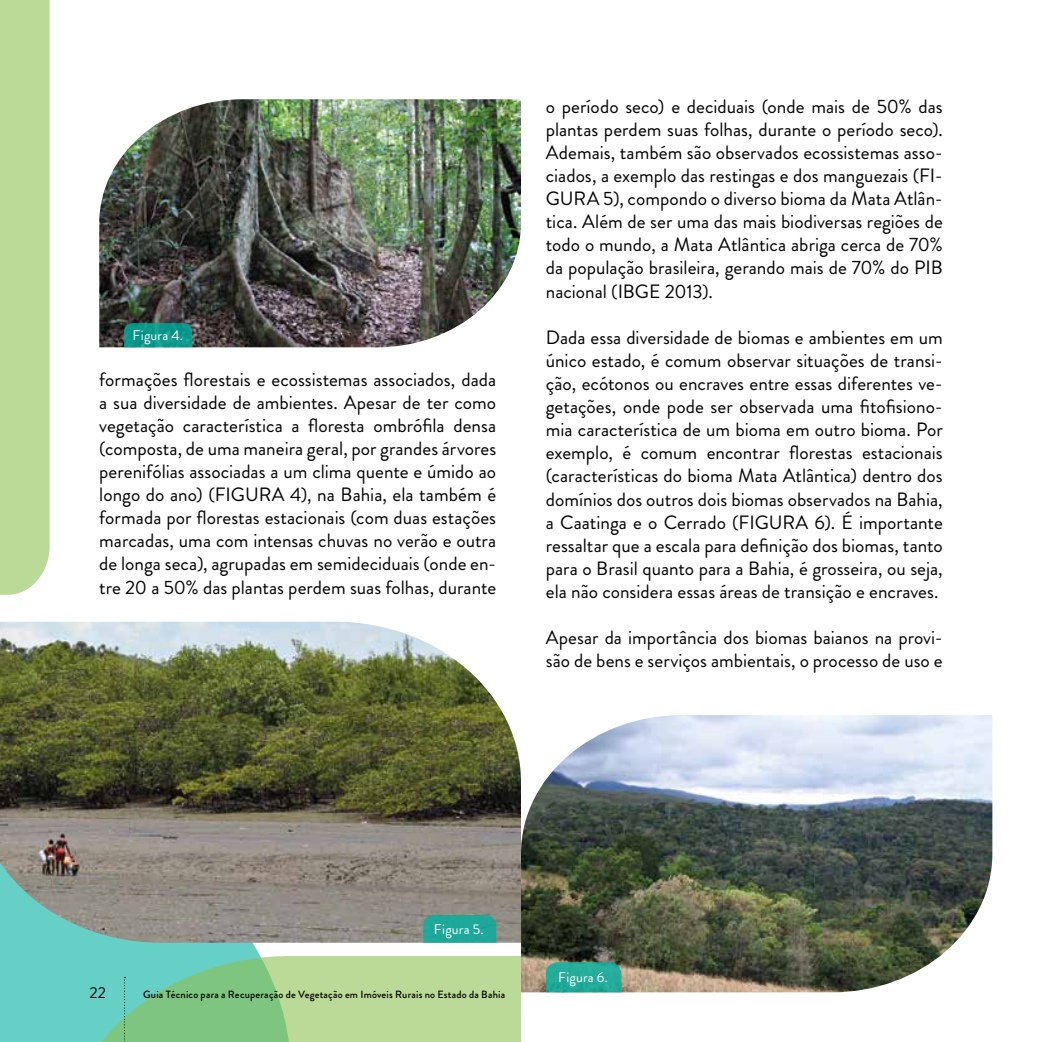
<style>
.page{position:relative;width:1042px;height:1042px;background:#fff}
.page>*{position:absolute;margin:0;border:0;box-sizing:border-box;transform-origin:0 0}
.t1{font:19.25px/23.1px "Brandon Grotesque";color:#000;text-align:justify}
.t2{font:15.75px "Brandon Grotesque";color:#000}
.t3{font:14px "Brandon Grotesque";letter-spacing:.015em;color:#fff}
.t4{font:500 10.5px "Brandon Grotesque";letter-spacing:.02em;color:#000}
</style>
<div class="page">
<div style="left:0;top:943px;width:260px;height:99px;background:#66cfc6"></div>
<div style="left:0;top:0;width:50px;height:595px;background:#bbd997"></div>
<img style="left:521px;top:715px;width:471px;height:277px">
<img style="left:0;top:622px;width:521px;height:321px">
<svg style="left:423px;top:915px;width:73px;height:28px;background:#21a799"></svg>
<svg style="left:546px;top:962px;width:75px;height:30px;background:#27a998"></svg>
<img style="left:99px;top:99px;width:422px;height:248px">
<svg style="left:124px;top:323px;width:68px;height:24px;background:#0e9589"></svg>
<svg style="left:61px;top:956px;width:460px;height:86px;background:#99d19a"></svg>
<p class="t3" style="left:133px;top:326px;width:52px">Figura 4.</p>
<p class="t1" style="left:99px;top:368px;width:398px">formações florestais e ecossistemas associados, dada a sua diversidade de ambientes. Apesar de ter como vegetação característica a floresta ombrófila densa (composta, de uma maneira geral, por grandes árvores perenifólias associadas a um clima quente e úmido ao longo do ano) (FIGURA 4), na Bahia, ela também é formada por florestas estacionais (com duas estações marcadas, uma com intensas chuvas no verão e outra de longa seca), agrupadas em semideciduais (onde en&shy;tre 20 a 50% das plantas perdem suas folhas, durante</p>
<p class="t1" style="left:546px;top:95px;width:398px">o período seco) e deciduais (onde mais de 50% das plantas perdem suas folhas, durante o período seco).<br>Ademais, também são observados ecossistemas asso&shy;ciados, a exemplo das restingas e dos manguezais (FI-GURA 5), compondo o diverso bioma da Mata Atlân&shy;tica. Além de ser uma das mais biodiversas regiões de todo o mundo, a Mata Atlântica abriga cerca de 70% da população brasileira, gerando mais de 70% do PIB nacional (IBGE 2013).</p>
<p class="t1" style="left:546px;top:326px;width:398px">Dada essa diversidade de biomas e ambientes em um único estado, é comum observar situações de transi&shy;ção, ecótonos ou encraves entre essas diferentes ve&shy;getações, onde pode ser observada uma fitofisiono&shy;mia característica de um bioma em outro bioma. Por exemplo, é comum encontrar florestas estacionais (características do bioma Mata Atlântica) dentro dos domínios dos outros dois biomas observados na Bahia, a Caatinga e o Cerrado (FIGURA 6). É importante ressaltar que a escala para definição dos biomas, tanto para o Brasil quanto para a Bahia, é grosseira, ou seja, ela não considera essas áreas de transição e encraves.</p>
<p class="t1" style="left:546px;top:626px;width:398px">Apesar da importância dos biomas baianos na provi&shy;são de bens e serviços ambientais, o processo de uso e</p>
<p class="t3" style="left:434px;top:919px;width:51px">Figura 5.</p>
<p class="t2" style="left:89px;top:981px;width:18px">22</p>
<p class="t4" style="left:143px;top:986px;width:364px">Guia Técnico para a Recuperação de Vegetação em Imóveis Rurais no Estado da Bahia</p>
<p class="t3" style="left:558px;top:967px;width:51px">Figura 6.</p>
</div>
